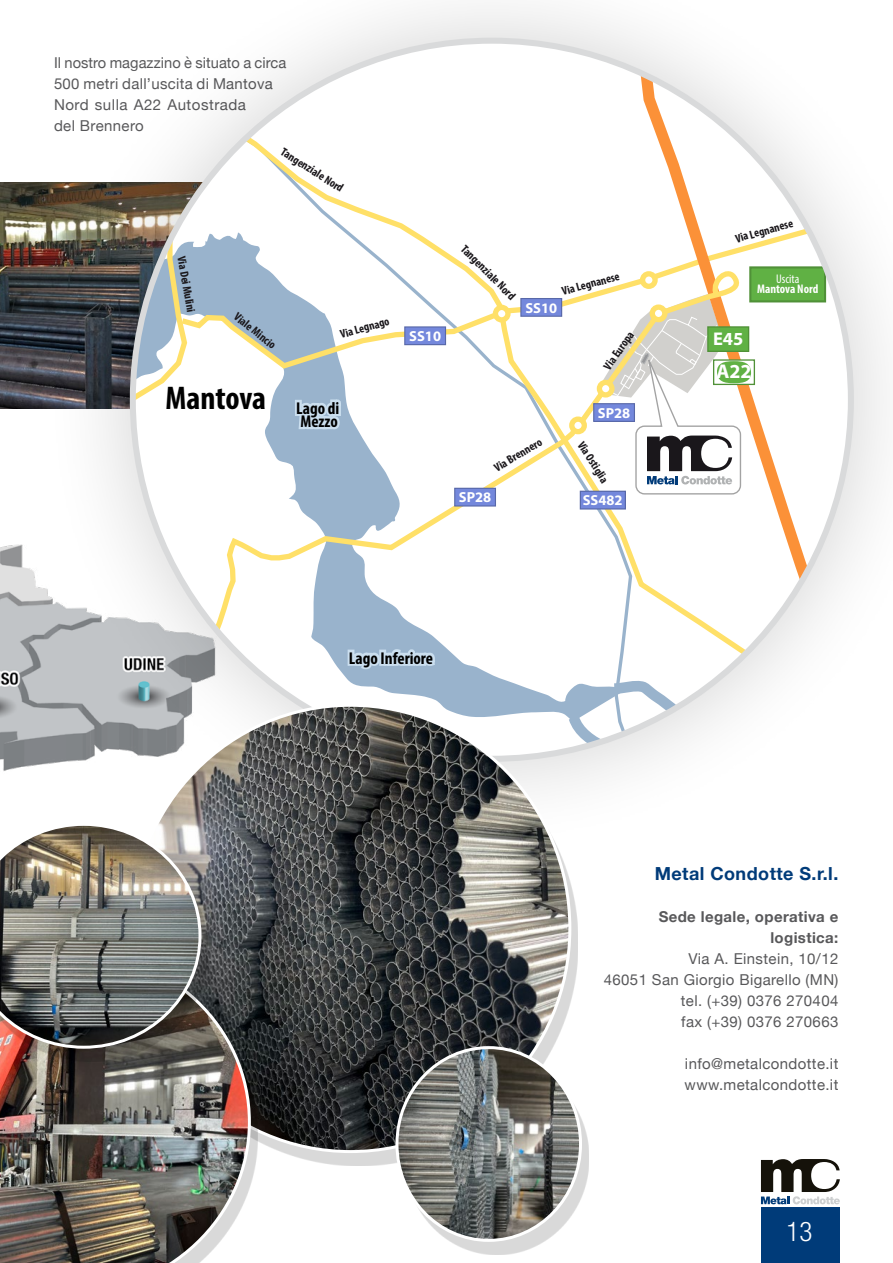
<style>
.page{position:relative;width:893px;height:1263px;background:#fff}
.page>*{position:absolute;margin:0;border:0;box-sizing:border-box;transform-origin:0 0}
.t1{font:700 condensed 32.85px "Myriad Pro";letter-spacing:-.005em;color:#000}
.t2{font:300 condensed 27px "Helvetica Neue";color:#fff}
.t3{font:700 19.95px "Myriad Pro";color:#fff}
.t4{font:700 18.45px "Myriad Pro";color:#fff}
.t5{font:700 18px "Helvetica Neue";letter-spacing:.025em;color:#003b79}
.t6{font:700 condensed 17.1px "Myriad Pro";color:#1a171b}
.t7{font:15px/21px "Helvetica Neue";letter-spacing:.025em;color:#58585a}
.t8{font:700 15px/21px "Helvetica Neue";letter-spacing:.025em;color:#58585a;text-align:right}
.t9{font:700 14.55px "Myriad Pro";color:#fff}
.t10{font:700 condensed 12.6px "Myriad Pro";letter-spacing:-.005em;color:#fff}
.t11{font:condensed 12.6px "Myriad Pro";color:#fff}
.t12{font:700 condensed 11.85px "Myriad Pro";color:#1a171b}
</style>
<div class="page">
<img style="left:0;top:544px;width:40px;height:227px">
<img style="left:0;top:183px;width:40px;height:226px">
<div style="left:40px;top:0;width:853px;height:852px;background:#000;opacity:.2"></div>
<svg style="left:243px;top:44px;width:382px;height:33px"></svg>
<svg style="left:133px;top:41px;width:110px;height:36px"></svg>
<svg style="left:133px;top:77px;width:718px;height:679px"></svg>
<svg style="left:625px;top:41px;width:217px;height:718px"></svg>
<svg style="left:134px;top:268px;width:619px;height:491px"></svg>
<div style="left:495px;top:307px;width:13px;height:13px;background:#fff;border-radius:50%"></div>
<div style="left:493px;top:305px;width:18px;height:18px;border:5px solid #ffe068;border-radius:50%"></div>
<div style="left:643px;top:274px;width:12px;height:12px;background:#fff;border-radius:50%"></div>
<div style="left:640px;top:271px;width:18px;height:18px;border:5px solid #ffe068;border-radius:50%"></div>
<svg style="left:824px;top:208px;width:27px;height:19px"></svg>
<div style="left:521px;top:299px;width:41px;height:17px;background:#7488dc"></div>
<div style="left:520px;top:298px;width:42px;height:19px;border:1px solid #5868a8"></div>
<div style="left:405px;top:327px;width:40px;height:18px;background:#7488dc"></div>
<div style="left:404px;top:326px;width:42px;height:19px;border:1px solid #5868a8"></div>
<div style="left:455px;top:488px;width:40px;height:18px;background:#7488dc"></div>
<div style="left:454px;top:488px;width:42px;height:18px;border:1px solid #5868a8"></div>
<div style="left:580px;top:491px;width:45px;height:18px;background:#7488dc"></div>
<div style="left:580px;top:491px;width:46px;height:18px;border:1px solid #5868a8"></div>
<div style="left:750px;top:267px;width:75px;height:34px;background:#60b144"></div>
<div style="left:749px;top:266px;width:77px;height:36px;border:2px solid #509138"></div>
<div style="left:714px;top:360px;width:40px;height:24px;background:#fff"></div>
<div style="left:713px;top:359px;width:42px;height:26px;border:1px solid #509138"></div>
<svg style="left:293px;top:225px;width:49px;height:269px"></svg>
<svg style="left:345px;top:599px;width:92px;height:106px"></svg>
<svg style="left:532px;top:294px;width:219px;height:201px"></svg>
<div style="left:139px;top:719px;width:439px;height:447px;background:#000;opacity:.15"></div>
<img style="left:131px;top:705px;width:439px;height:446px">
<div style="left:405px;top:1062px;width:184px;height:193px;background:#000;opacity:.15"></div>
<img style="left:397px;top:1047px;width:183px;height:193px">
<div style="left:0;top:964px;width:258px;height:299px;background:#000;opacity:.15"></div>
<img style="left:0;top:948px;width:251px;height:315px">
<div style="left:0;top:838px;width:208px;height:223px;background:#000;opacity:.15"></div>
<img style="left:0;top:823px;width:202px;height:226px">
<div style="left:761px;top:1207px;width:78px;height:56px;background:#003b79"></div>
<svg style="left:761px;top:1159px;width:79px;height:45px"></svg>
<p class="t7" style="left:54px;top:53px;width:234px">Il nostro magazzino è situato a circa<br>500 metri dall’uscita di Mantova<br>Nord sulla A22 Autostrada<br>del Brennero</p>
<p class="t12" style="left:286px;top:144px;width:73px;rotate:32deg">Tangenziale Nord</p>
<p class="t12" style="left:189px;top:255px;width:58px;rotate:80deg">Via Dei Mulini</p>
<p class="t12" style="left:240px;top:309px;width:51px;rotate:39deg">Viale Mincio</p>
<p class="t12" style="left:339px;top:327px;width:52px;rotate:-15deg">Via Legnago</p>
<h1 class="t1" style="left:165px;top:377px;width:175px">Mantova <sub>Lago</sub> <sub>di</sub></h1>
<p class="t6" style="left:300px;top:410px;width:39px">Mezzo</p>
<p class="t9" style="left:409px;top:327px;width:33px">SS10</p>
<p class="t12" style="left:468px;top:242px;width:73px;rotate:45deg">Tangenziale Nord</p>
<p class="t12" style="left:560px;top:284px;width:61px;rotate:-15deg">Via Legnanese</p>
<p class="t9" style="left:525px;top:298px;width:33px">SS10</p>
<p class="t12" style="left:600px;top:364px;width:45px;rotate:-55deg">Via Europa</p>
<p class="t9" style="left:598px;top:403px;width:34px">SP28</p>
<p class="t12" style="left:491px;top:462px;width:55px;rotate:-30deg">Via Brennero</p>
<p class="t12" style="left:587px;top:439px;width:48px;rotate:57deg">Via Ostiglia</p>
<p class="t9" style="left:459px;top:488px;width:34px">SP28</p>
<p class="t9" style="left:583px;top:491px;width:41px">SS482</p>
<p class="t6" style="left:349px;top:647px;width:86px">Lago Inferiore</p>
<p class="t12" style="left:734px;top:231px;width:61px;rotate:-15deg">Via Legnanese</p>
<p class="t11" style="left:776px;top:271px;width:25px">Uscita</p>
<p class="t10" style="left:757px;top:281px;width:63px">Mantova Nord</p>
<p class="t4" style="left:713px;top:326px;width:32px">E45</p>
<h3 class="t3" style="left:716px;top:358px;width:37px">A22</h3>
<p class="t5" style="left:655px;top:860px;width:185px">Metal Condotte S.r.l.</p>
<p class="t8" style="left:659px;top:907px;width:181px">Sede legale, operativa e logistica:</p>
<p class="t7" style="left:604px;top:949px;width:236px;text-align:right">Via A. Einstein, 10/12<br>46051 San Giorgio Bigarello (MN) tel. (+39) 0376 270404<br>fax (+39) 0376 270663</p>
<p class="t7" style="left:685px;top:1054px;width:155px">info@metalcondotte.it www.metalcondotte.it</p>
<h2 class="t2" style="left:787px;top:1216px;width:27px">13</h2>
</div>
